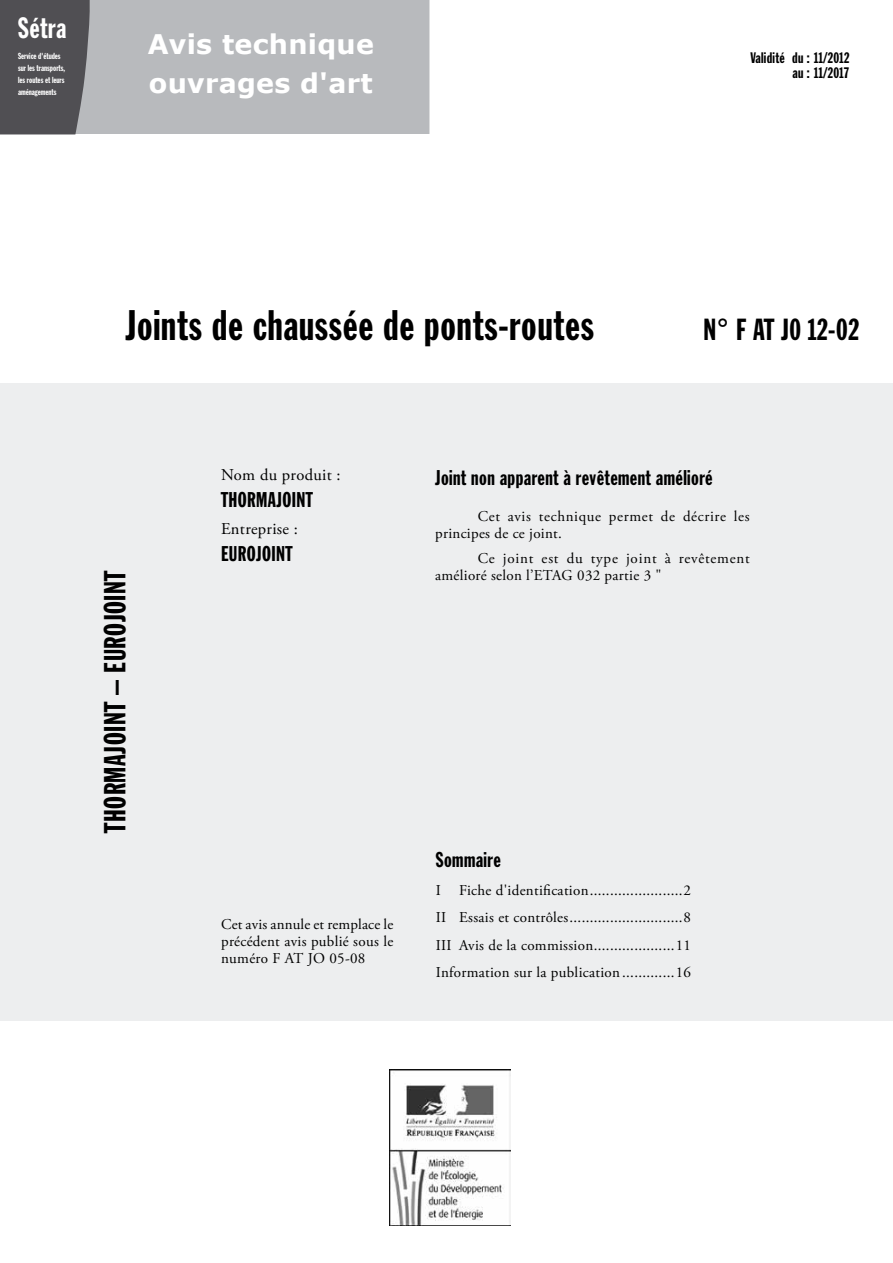
<style>
.page{position:relative;width:893px;height:1263px;background:#fff}
.page>*{position:absolute;margin:0;border:0;box-sizing:border-box;transform-origin:0 0}
.t1{font:42px "Franklin Gothic Extra Cond";letter-spacing:.02em;color:#000}
.t2{font:30px "Franklin Gothic Extra Cond";letter-spacing:.02em;color:#000}
.t3{font:28.8px "Franklin Gothic Extra Cond";letter-spacing:.02em;color:#fff}
.t4{font:700 27px/39px "Verdana";letter-spacing:.01em;color:#fff}
.t5{font:21px "Franklin Gothic Extra Cond";letter-spacing:.02em;color:#000}
.t6{font:16.5px "Adobe Garamond Pro";letter-spacing:.02em;color:#000}
.t7{font:15px/27.6px "Adobe Garamond Pro";letter-spacing:.02em;color:#000;text-align:justify}
.t8{font:15px/17px "Adobe Garamond Pro";letter-spacing:.045em;color:#000}
.t9{font:15px/15.3px "Franklin Gothic Extra Cond";letter-spacing:.02em;color:#000;text-align:right}
.t10{font:8.7px/12.3px "Franklin Gothic Extra Cond";color:#fff}
</style>
<div class="page">
<div style="left:90px;top:0;width:339px;height:134px;background:#b8babd"></div>
<div style="left:0;top:0;width:90px;height:134px;background:#504f53"></div>
<div style="left:0;top:383px;width:893px;height:637px;background:#edeeef"></div>
<img style="left:389px;top:1069px;width:121px;height:156px">
<h3 class="t3" style="left:18px;top:13px;width:50px">Sétra</h3>
<p class="t10" style="left:18px;top:50px;width:49px">Service d'études sur les transports, les routes et leurs aménagements</p>
<h3 class="t4" style="left:148px;top:23px;width:228px">Avis technique ouvrages d'art</h3>
<p class="t9" style="left:750px;top:50px;width:100px">Validité du : 11/2012 au : 11/2017</p>
<h1 class="t1" style="left:125px;top:303px;width:470px">Joints de chaussée de ponts-routes</h1>
<h2 class="t2" style="left:704px;top:314px;width:157px">N° F AT J0 12-02</h2>
<h2 class="t2" style="left:99px;top:833px;width:264px;rotate:-90deg">THORMAJOINT – EUROJOINT</h2>
<p class="t6" style="left:221px;top:465px;width:121px">Nom du produit :</p>
<h3 class="t5" style="left:221px;top:488px;width:93px">THORMAJOINT</h3>
<p class="t6" style="left:221px;top:519px;width:78px">Entreprise :</p>
<h3 class="t5" style="left:221px;top:543px;width:73px">EUROJOINT</h3>
<h3 class="t5" style="left:435px;top:466px;width:279px">Joint non apparent à revêtement amélioré</h3>
<p class="t8" style="left:435px;top:508px;width:316px;text-indent:43px">Cet avis technique permet de décrire les principes de ce joint.</p>
<p class="t8" style="left:435px;top:550px;width:316px;text-indent:43px">Ce joint est du type joint à revêtement amélioré selon l’ETAG 032 partie 3 "</p>
<p class="t7" style="left:221px;top:916px;width:174px;line-height:17px">Cet avis annule et remplace le précédent avis publié sous le numéro F AT JO 05-08</p>
<h3 class="t5" style="left:436px;top:848px;width:66px">Sommaire</h3>
<p class="t7" style="left:436px;top:876px;width:257px">I Fiche d'identification.......................2<br>II Essais et contrôles............................8<br>III Avis de la commission....................11<br>Information sur la publication .............16</p>
</div>
